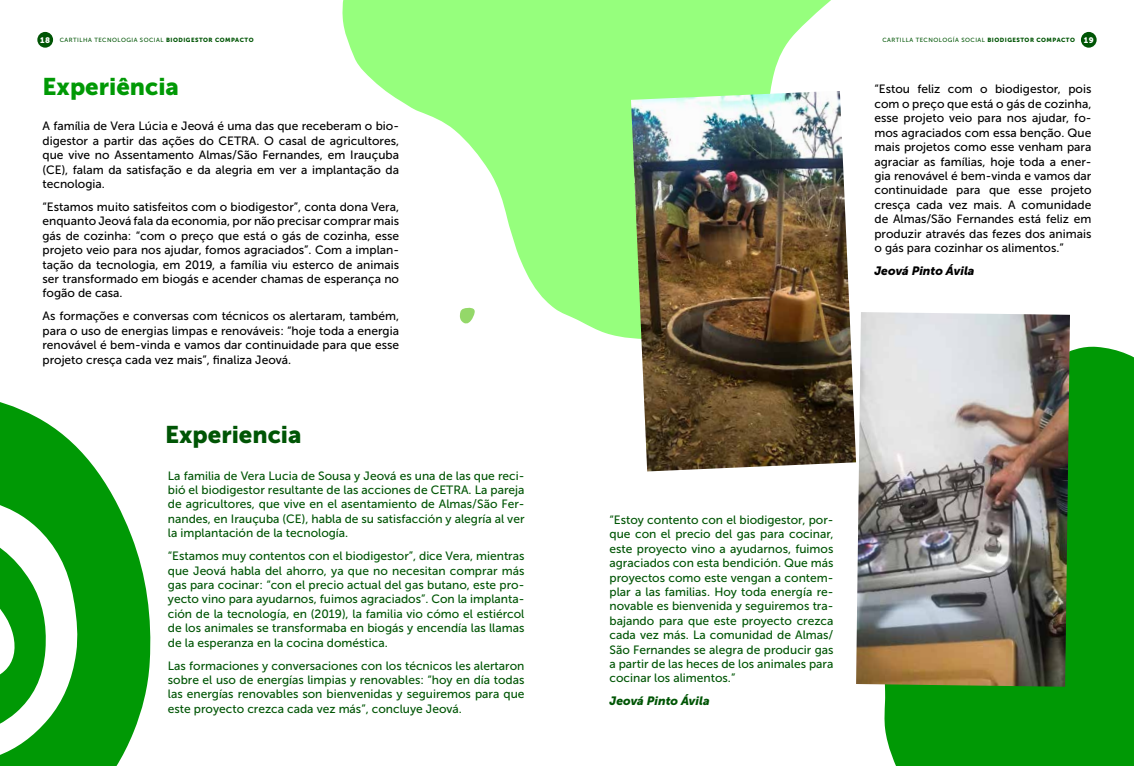
<style>
.page{position:relative;width:1134px;height:766px;background:#fff}
.page>*{position:absolute;margin:0;border:0;box-sizing:border-box;transform-origin:0 0}
.t1{font:24px "Museo Sans 900";color:#009905}
.t2{font:24px "Museo Sans 900";color:#005505}
.t3{font:12px/14.4px "Museo Sans 500";color:#005505;text-align:justify}
.t4{font:12px/14.4px "Museo Sans 500";color:#000;text-align:justify}
.t5{font:italic 12px "Museo Sans 900";color:#000}
.t6{font:italic 12px "Museo Sans 900";color:#005505}
.t7{font:6px "Museo Sans 500";letter-spacing:.08em;color:#005505}
.s1{font-family:"Museo Sans 900";font-size:8px;color:#fff}
.s2{font-family:"Museo Sans 900"}
</style>
<div class="page">
<svg style="left:342px;top:0;width:489px;height:338px;fill:#96ff7d"></svg>
<div style="left:884px;top:346px;width:250px;height:419px;background:#009905"></div>
<svg style="left:0;top:402px;width:151px;height:363px;fill:#009905"></svg>
<svg style="left:0;top:531px;width:47px;height:207px"></svg>
<svg style="left:460px;top:307px;width:15px;height:16px"></svg>
<img style="left:856px;top:312px;width:214px;height:374px">
<img style="left:631px;top:91px;width:225px;height:380px">
<div style="left:37px;top:32px;width:16px;height:16px;background:#005505;border-radius:50%"></div>
<div style="left:1081px;top:32px;width:16px;height:16px;background:#005505;border-radius:50%"></div>
<p class="t7" style="left:40px;top:37px;width:215px"><span class="s1">18</span> CARTILHA TECNOLOGIA SOCIAL <span class="s2">BIODIGESTOR COMPACTO</span></p>
<p class="t7" style="left:882px;top:37px;width:213px">CARTILLA TECNOLOGÍA SOCIAL <span class="s2">BIODIGESTOR COMPACTO</span> <span class="s1">19</span></p>
<h1 class="t1" style="left:43px;top:73px;width:138px">Experiência</h1>
<p class="t4" style="left:43px;top:119px;width:358px">A família de Vera Lúcia e Jeová é uma das que receberam o bio&shy;digestor a partir das ações do CETRA. O casal de agricultores, que vive no Assentamento Almas/São Fernandes, em Irauçuba (CE), falam da satisfação e da alegria em ver a implantação da tecnologia.</p>
<p class="t4" style="left:43px;top:200px;width:358px">“Estamos muito satisfeitos com o biodigestor”, conta dona Vera, enquanto Jeová fala da economia, por não precisar comprar mais gás de cozinha: “com o preço que está o gás de cozinha, esse projeto veio para nos ajudar, fomos agraciados”. Com a implan&shy;tação da tecnologia, em 2019, a família viu esterco de animais ser transformado em biogás e acender chamas de esperança no fogão de casa.</p>
<p class="t4" style="left:43px;top:309px;width:358px">As formações e conversas com técnicos os alertaram, também, para o uso de energias limpas e renováveis: “hoje toda a energia renovável é bem-vinda e vamos dar continuidade para que esse projeto cresça cada vez mais”, finaliza Jeová.</p>
<h1 class="t2" style="left:165px;top:420px;width:138px">Experiencia</h1>
<p class="t3" style="left:168px;top:468px;width:358px">La familia de Vera Lucia de Sousa y Jeová es una de las que reci&shy;bió el biodigestor resultante de las acciones de CETRA. La pareja de agricultores, que vive en el asentamiento de Almas/São Fer&shy;nandes, en Irauçuba (CE), habla de su satisfacción y alegría al ver la implantación de la tecnología.</p>
<p class="t3" style="left:168px;top:548px;width:358px">“Estamos muy contentos con el biodigestor”, dice Vera, mientras que Jeová habla del ahorro, ya que no necesitan comprar más gas para cocinar: “con el precio actual del gas butano, este pro&shy;yecto vino para ayudarnos, fuimos agraciados”. Con la implanta&shy;ción de la tecnología, en (2019), la familia vio cómo el estiércol de los animales se transformaba en biogás y encendía las llamas de la esperanza en la cocina doméstica.</p>
<p class="t3" style="left:168px;top:658px;width:358px">Las formaciones y conversaciones con los técnicos les alertaron sobre el uso de energías limpias y renovables: “hoy en día todas las energías renovables son bienvenidas y seguiremos para que este proyecto crezca cada vez más”, concluye Jeová.</p>
<p class="t4" style="left:874px;top:82px;width:219px">“Estou feliz com o biodigestor, pois com o preço que está o gás de cozinha, esse projeto veio para nos ajudar, fo&shy;mos agraciados com essa benção. Que mais projetos como esse venham para agraciar as famílias, hoje toda a ener&shy;gia renovável é bem-vinda e vamos dar continuidade para que esse projeto cresça cada vez mais. A comunidade de Almas/São Fernandes está feliz em produzir através das fezes dos animais o gás para cozinhar os alimentos.”</p>
<p class="t5" style="left:874px;top:264px;width:102px">Jeová Pinto Ávila</p>
<p class="t3" style="left:609px;top:512px;width:225px">“Estoy contento con el biodigestor, por&shy;que con el precio del gas para cocinar, este proyecto vino a ayudarnos, fuimos agraciados con esta bendición. Que más proyectos como este vengan a contem&shy;plar a las familias. Hoy toda energía re&shy;novable es bienvenida y seguiremos tra&shy;bajando para que este proyecto crezca cada vez más. La comunidad de Almas/ São Fernandes se alegra de producir gas a partir de las heces de los animales para cocinar los alimentos.”</p>
<p class="t6" style="left:609px;top:694px;width:102px">Jeová Pinto Ávila</p>
</div>
